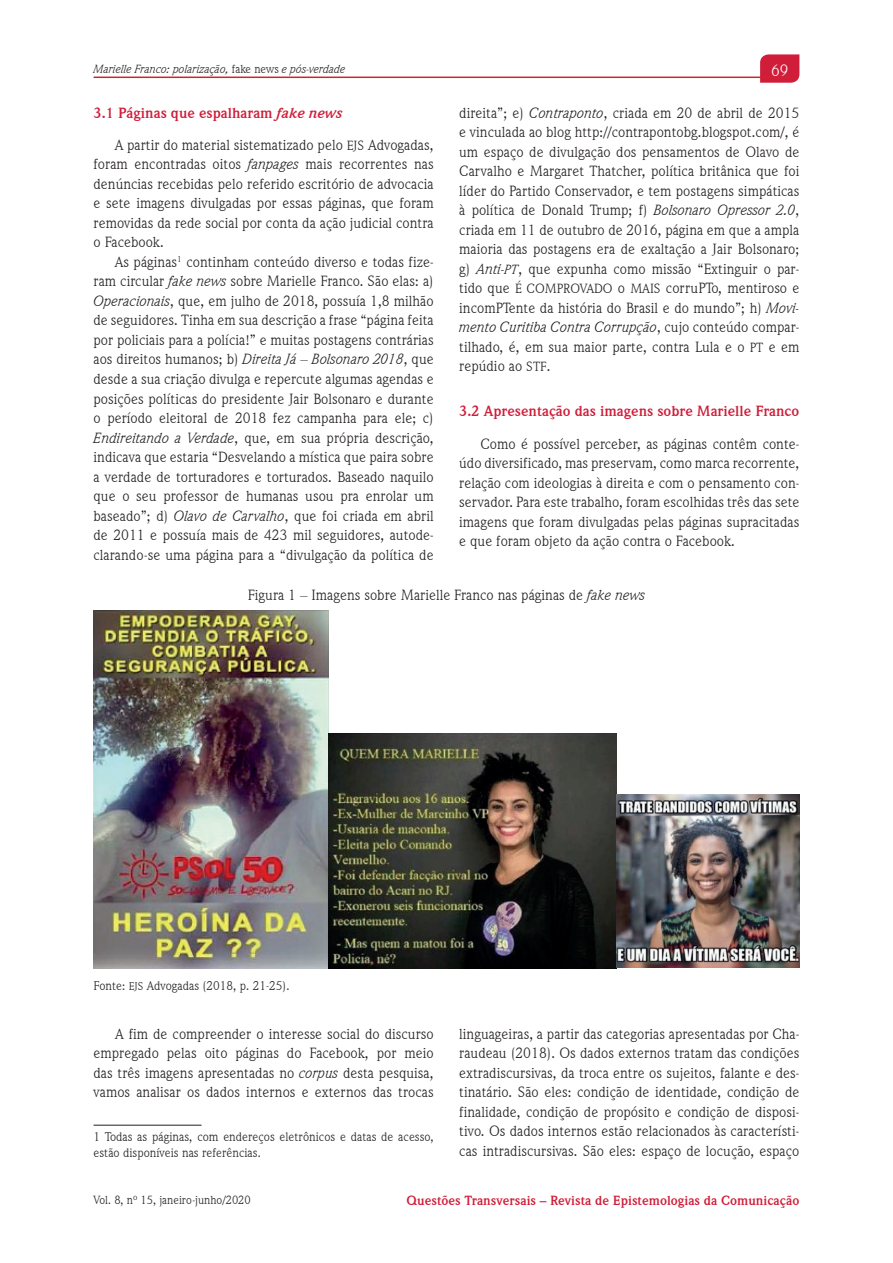
<style>
.page{position:relative;width:893px;height:1263px;background:#fff}
.page>*{position:absolute;margin:0;border:0;box-sizing:border-box;transform-origin:0 0}
.t1{font:16.5px "Weidemann IT Cby BT";color:#fff}
.texto{font:15px/19.5px "Weidemann IT Cby BT";color:#231f20;text-align:justify}
.titulo_-_nivel_2{font:700 15px "Weidemann IT Cby BT";color:#d01d39}
.figura_-_titulo{font:15px "Weidemann IT Cby BT";color:#231f20}
.t2{font:700 13.5px "Weidemann IT Cby BT";color:#d01d39}
.nota_de_rodape{font:12.75px/15.8px "Weidemann IT Cby BT";color:#231f20}
.legenda{font:12.75px "Weidemann IT Cby BT";color:#231f20}
.t3{font:italic 12px "Weidemann IT Cby BT";color:#231f20}
.t4{font:12px "Weidemann IT Cby BT";color:#231f20}
.s1{font-style:normal}
.s2{font-style:italic}
.s3{font-size:13.5px}
.s4{font-style:italic;font-size:13.5px}
.s5{font-size:11.25px}
</style>
<div class="page">
<svg style="left:760px;top:54px;width:39px;height:29px"></svg>
<hr style="left:94px;top:77px;width:701px;height:1px;background:#d1232a">
<img style="left:94px;top:610px;width:235px;height:358px">
<img style="left:329px;top:734px;width:288px;height:234px">
<img style="left:617px;top:794px;width:182px;height:174px">
<hr style="left:94px;top:1125px;width:108px;height:1px;background:#231f20">
<p class="t3" style="left:94px;top:62px;width:254px">Marielle Franco: polarização, <span class="s1">fake news</span> e pós-verdade</p>
<p class="t1" style="left:771px;top:61px;width:19px">69</p>
<p class="titulo_-_nivel_2" style="left:94px;top:103px;width:250px">3.1 Páginas que espalharam <span class="s2">fake news</span></p>
<p class="texto" style="left:94px;top:135px;width:342px;text-indent:21px">A partir do material sistematizado pelo <span class="s3">EJS</span> Advogadas, foram encontradas oitos <span class="s2">fanpages</span> mais recorrentes nas denúncias recebidas pelo referido escritório de advocacia e sete imagens divulgadas por essas páginas, que foram removidas da rede social por conta da ação judicial contra o Facebook.</p>
<p class="texto" style="left:94px;top:252px;width:342px;text-indent:21px">As páginas<sup>1</sup> continham conteúdo diverso e todas fize&shy;ram circular <span class="s2">fake news</span> sobre Marielle Franco. São elas: a)<br><span class="s2">Operacionais</span>, que, em julho de 2018, possuía 1,8 milhão de seguidores. Tinha em sua descrição a frase “página feita por policiais para a polícia!” e muitas postagens contrárias aos direitos humanos; b) <span class="s2">Direita Já – Bolsonaro 2018</span>, que desde a sua criação divulga e repercute algumas agendas e posições políticas do presidente Jair Bolsonaro e durante o período eleitoral de 2018 fez campanha para ele; c)<br><span class="s2">Endireitando a Verdade</span>, que, em sua própria descrição, indicava que estaria “Desvelando a mística que paira sobre a verdade de torturadores e torturados. Baseado naquilo que o seu professor de humanas usou pra enrolar um baseado”; d) <span class="s2">Olavo de Carvalho</span>, que foi criada em abril de 2011 e possuía mais de 423 mil seguidores, autode&shy;clarando-se uma página para a “divulgação da política de</p>
<p class="texto" style="left:459px;top:103px;width:342px">direita”; e) <span class="s2">Contraponto</span>, criada em 20 de abril de 2015 e vinculada ao blog http://contrapontobg.blogspot.com/, é um espaço de divulgação dos pensamentos de Olavo de Carvalho e Margaret Thatcher, política britânica que foi líder do Partido Conservador, e tem postagens simpáticas à política de Donald Trump; f) <span class="s2">Bolsonaro Opressor 2.0</span>, criada em 11 de outubro de 2016, página em que a ampla maioria das postagens era de exaltação a Jair Bolsonaro; g) <span class="s2">Anti-</span><span class="s4">PT</span>, que expunha como missão “Extinguir o par&shy;tido que <span class="s3">É COMPROVADO</span> o <span class="s3">MAIS</span> corruPTo, mentiroso e incomPTente da história do Brasil e do mundo”; h) <span class="s2">Movi&shy;mento Curitiba Contra Corrupção</span>, cujo conteúdo compar&shy;tilhado, é, em sua maior parte, contra Lula e o <span class="s3">PT</span> e em repúdio ao <span class="s3">STF</span>.</p>
<p class="titulo_-_nivel_2" style="left:459px;top:402px;width:342px">3.2 Apresentação das imagens sobre Marielle Franco</p>
<p class="texto" style="left:459px;top:433px;width:342px;text-indent:21px">Como é possível perceber, as páginas contêm conte&shy;údo diversificado, mas preservam, como marca recorrente, relação com ideologias à direita e com o pensamento con&shy;servador. Para este trabalho, foram escolhidas três das sete imagens que foram divulgadas pelas páginas supracitadas e que foram objeto da ação contra o Facebook.</p>
<p class="figura_-_titulo" style="left:248px;top:586px;width:399px">Figura 1 – Imagens sobre Marielle Franco nas páginas de <span class="s2">fake news</span></p>
<p class="legenda" style="left:94px;top:977px;width:198px">Fonte: <span class="s5">EJS</span> Advogadas (2018, p. 21-25).</p>
<p class="texto" style="left:94px;top:1024px;width:342px;text-indent:17px"><sup>1</sup>A fim de compreender o interesse social do discurso empregado pelas oito páginas do Facebook, por meio das três imagens apresentadas no <span class="s2">corpus</span> desta pesquisa, vamos analisar os dados internos e externos das trocas</p>
<p class="nota_de_rodape" style="left:94px;top:1128px;width:342px">1 Todas as páginas, com endereços eletrônicos e datas de acesso, estão disponíveis nas referências.</p>
<p class="texto" style="left:459px;top:1024px;width:342px">linguageiras, a partir das categorias apresentadas por Cha&shy;raudeau (2018). Os dados externos tratam das condições extradiscursivas, da troca entre os sujeitos, falante e des&shy;tinatário. São eles: condição de identidade, condição de finalidade, condição de propósito e condição de disposi&shy;tivo. Os dados internos estão relacionados às característi&shy;cas intradiscursivas. São eles: espaço de locução, espaço</p>
<p class="t4" style="left:94px;top:1193px;width:159px">Vol. 8, nº 15, janeiro-junho/2020</p>
<p class="t2" style="left:406px;top:1192px;width:395px">Questões Transversais – Revista de Epistemologias da Comunicação</p>
</div>
